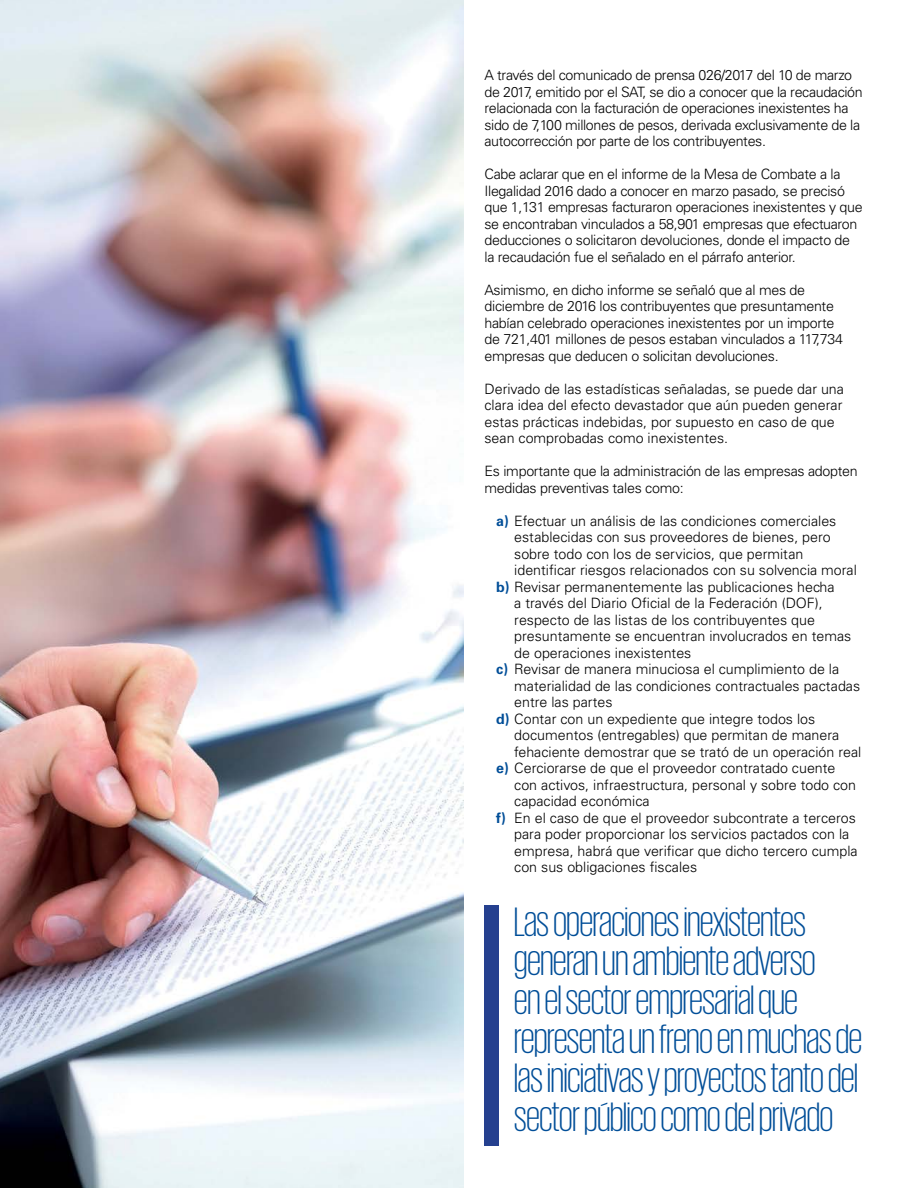
<style>
.page{position:relative;width:918px;height:1188px;background:#fff}
.page>*{position:absolute;margin:0;border:0;box-sizing:border-box;transform-origin:0 0}
.t1{font:300 42px/39px "KPMG";letter-spacing:-.02em;color:#004e98}
.t2{font:300 14.25px/16.5px "Univers";color:#000}
.t3{font:300 14.25px/16.5px "Univers";letter-spacing:-.02em;color:#000}
.t4{font:300 14.25px/16.5px "Univers";letter-spacing:-.025em;color:#000}
.s1{font-weight:700;color:#004e98}
</style>
<div class="page">
<img style="left:0;top:0;width:463px;height:1188px">
<div style="left:485px;top:905px;width:14px;height:240px;background:#25408f"></div>
<p class="t4" style="left:485px;top:67px;width:380px">A través del comunicado de prensa 026/2017 del 10 de marzo de 2017, emitido por el SAT, se dio a conocer que la recaudación relacionada con la facturación de operaciones inexistentes ha sido de 7,100 millones de pesos, derivada exclusivamente de la autocorrección por parte de los contribuyentes.</p>
<p class="t3" style="left:485px;top:166px;width:380px">Cabe aclarar que en el informe de la Mesa de Combate a la Ilegalidad 2016 dado a conocer en marzo pasado, se precisó que 1,131 empresas facturaron operaciones inexistentes y que se encontraban vinculados a 58,901 empresas que efectuaron deducciones o solicitaron devoluciones, donde el impacto de la recaudación fue el señalado en el párrafo anterior.</p>
<p class="t3" style="left:485px;top:282px;width:360px">Asimismo, en dicho informe se señaló que al mes de diciembre de 2016 los contribuyentes que presuntamente habían celebrado operaciones inexistentes por un importe de 721,401 millones de pesos estaban vinculados a 117,734 empresas que deducen o solicitan devoluciones.</p>
<p class="t2" style="left:485px;top:381px;width:361px">Derivado de las estadísticas señaladas, se puede dar una clara idea del efecto devastador que aún pueden generar estas prácticas indebidas, por supuesto en caso de que sean comprobadas como inexistentes.</p>
<p class="t3" style="left:485px;top:463px;width:375px">Es importante que la administración de las empresas adopten medidas preventivas tales como:</p>
<p class="t2" style="left:496px;top:513px;width:342px"><span class="s1">a)</span> Efectuar un análisis de las condiciones comerciales</p>
<p class="t2" style="left:514px;top:529px;width:318px">establecidas con sus proveedores de bienes, pero</p>
<p class="t2" style="left:514px;top:546px;width:291px">sobre todo con los de servicios, que permitan</p>
<p class="t2" style="left:514px;top:562px;width:344px">identificar riesgos relacionados con su solvencia moral</p>
<p class="t2" style="left:496px;top:579px;width:340px"><span class="s1">b)</span> Revisar permanentemente las publicaciones hecha</p>
<p class="t2" style="left:514px;top:595px;width:310px">a través del Diario Oficial de la Federación (DOF),</p>
<p class="t2" style="left:514px;top:612px;width:302px">respecto de las listas de los contribuyentes que</p>
<p class="t2" style="left:514px;top:628px;width:339px">presuntamente se encuentran involucrados en temas</p>
<p class="t2" style="left:514px;top:645px;width:179px">de operaciones inexistentes</p>
<p class="t2" style="left:496px;top:661px;width:344px"><span class="s1">c)</span> Revisar de manera minuciosa el cumplimiento de la</p>
<p class="t2" style="left:514px;top:678px;width:347px">materialidad de las condiciones contractuales pactadas</p>
<p class="t2" style="left:514px;top:694px;width:100px">entre las partes</p>
<p class="t2" style="left:496px;top:711px;width:320px"><span class="s1">d)</span> Contar con un expediente que integre todos los</p>
<p class="t2" style="left:514px;top:727px;width:326px">documentos (entregables) que permitan de manera</p>
<p class="t2" style="left:514px;top:744px;width:349px">fehaciente demostrar que se trató de un operación real</p>
<p class="t2" style="left:496px;top:760px;width:341px"><span class="s1">e)</span> Cerciorarse de que el proveedor contratado cuente</p>
<p class="t2" style="left:514px;top:777px;width:343px">con activos, infraestructura, personal y sobre todo con</p>
<p class="t2" style="left:514px;top:793px;width:137px">capacidad económica</p>
<p class="t2" style="left:496px;top:810px;width:361px"><span class="s1">f)</span> En el caso de que el proveedor subcontrate a terceros</p>
<p class="t2" style="left:514px;top:826px;width:337px">para poder proporcionar los servicios pactados con la</p>
<p class="t2" style="left:514px;top:843px;width:345px">empresa, habrá que verificar que dicho tercero cumpla</p>
<p class="t2" style="left:514px;top:859px;width:184px">con sus obligaciones fiscales</p>
<h1 class="t1" style="left:514px;top:901px;width:350px">Las operaciones inexistentes generan un ambiente adverso<br>en el sector empresarial que representa un freno en muchas de las iniciativas y proyectos tanto del sector público como del privado</h1>
</div>
